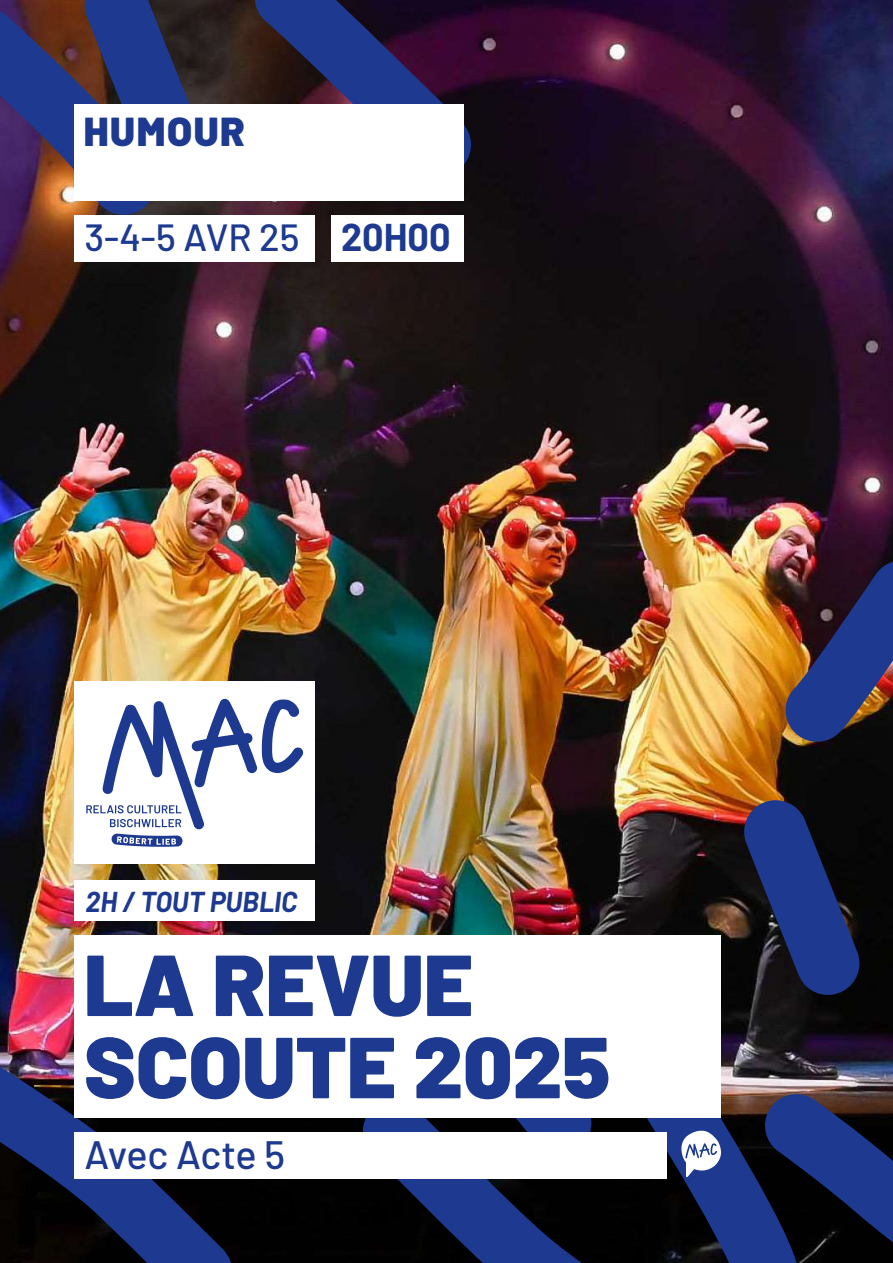
<style>
.page{position:relative;width:893px;height:1263px;background:#fff}
.page>*{position:absolute;margin:0;border:0;box-sizing:border-box;transform-origin:0 0}
.t1{font:900 86.4px/82.2px "Barlow";color:#1d3a90}
.t2{font:900 40.35px "Barlow";letter-spacing:.04em;color:#1d3a90}
.t3{font:500 39.6px "Barlow";letter-spacing:-.015em;color:#1d3a90}
.t4{font:500 37.8px "Barlow";color:#1d3a90}
.t5{font:700 37.8px "Barlow";color:#1d3a90}
.t6{font:italic 700 28.05px "Barlow";color:#1d3a90}
</style>
<div class="page">
<img style="left:0;top:0;width:893px;height:1263px">
<svg style="left:251px;top:0;width:252px;height:208px"></svg>
<svg style="left:0;top:0;width:206px;height:266px"></svg>
<svg style="left:53px;top:0;width:198px;height:219px"></svg>
<svg style="left:0;top:1021px;width:264px;height:242px"></svg>
<svg style="left:379px;top:929px;width:268px;height:6px"></svg>
<svg style="left:652px;top:1045px;width:189px;height:218px"></svg>
<svg style="left:331px;top:1117px;width:321px;height:146px"></svg>
<svg style="left:712px;top:769px;width:181px;height:276px"></svg>
<img style="left:728px;top:529px;width:165px;height:270px">
<svg style="left:733px;top:1062px;width:160px;height:201px"></svg>
<div style="left:74px;top:215px;width:241px;height:46px;background:#fff"></div>
<div style="left:74px;top:104px;width:390px;height:96px;background:#fff"></div>
<div style="left:331px;top:215px;width:133px;height:46px;background:#fff"></div>
<div style="left:74px;top:880px;width:241px;height:40px;background:#fff"></div>
<div style="left:74px;top:681px;width:241px;height:183px;background:#fff"></div>
<svg style="left:86px;top:699px;width:217px;height:148px"></svg>
<div style="left:74px;top:935px;width:647px;height:182px;background:#fff"></div>
<div style="left:74px;top:1132px;width:593px;height:46px;background:#fff"></div>
<svg style="left:681px;top:1130px;width:40px;height:47px"></svg>
<p class="t2" style="left:84px;top:101px;width:163px">HUMOUR</p>
<p class="t4" style="left:84px;top:210px;width:217px">3-4-5 AVR 25</p>
<p class="t5" style="left:341px;top:210px;width:111px">20H00</p>
<p class="t6" style="left:85px;top:881px;width:214px">2H / TOUT PUBLIC</p>
<p class="t1" style="left:84px;top:938px;width:528px">LA REVUE<br>SCOUTE 2025</p>
<p class="t3" style="left:84px;top:1126px;width:202px">Avec Acte 5</p>
</div>
